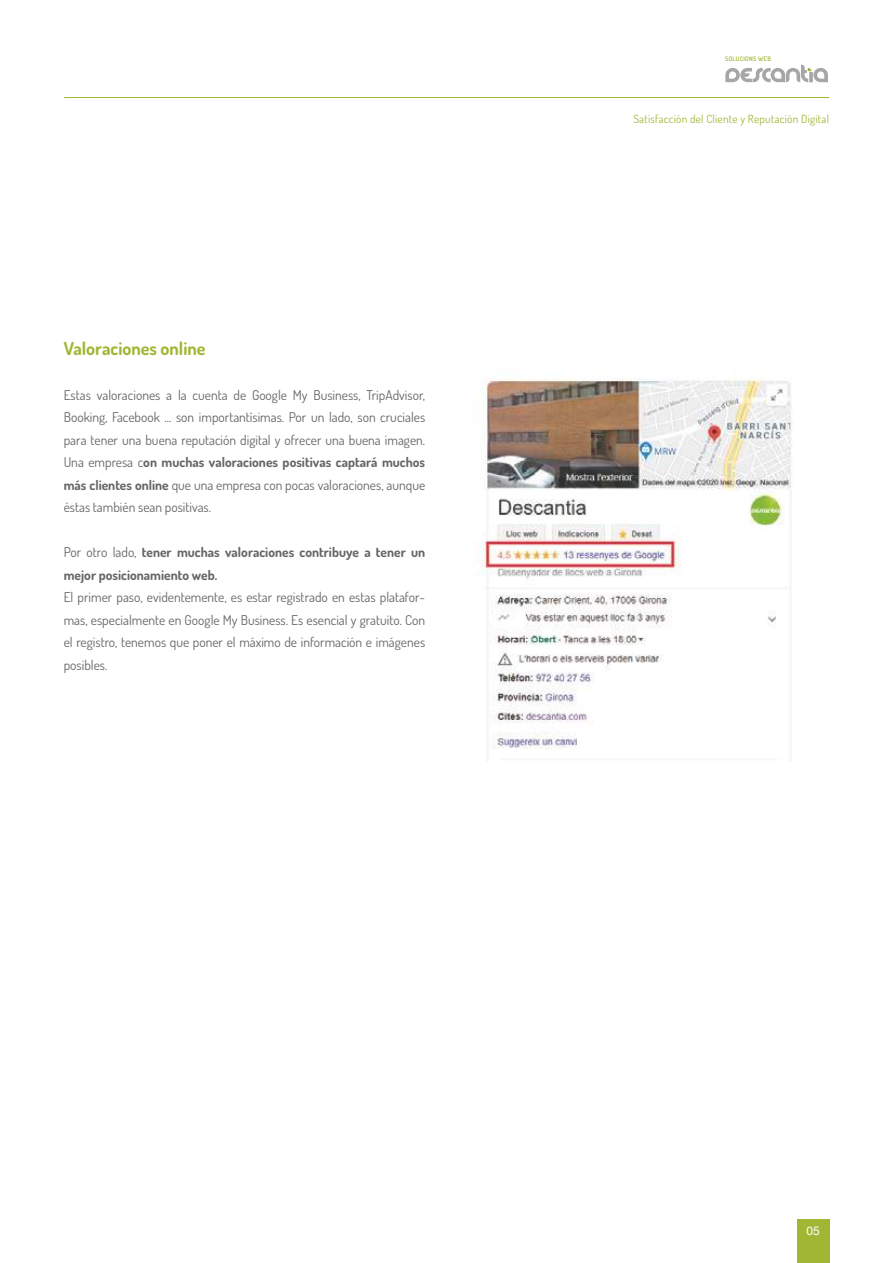
<style>
.page{position:relative;width:893px;height:1263px;background:#fff}
.page>*{position:absolute;margin:0;border:0;box-sizing:border-box;transform-origin:0 0}
.t1{font:700 18px "Dosis";color:#a1b633}
.t2{font:13.5px/22.5px "Dosis";color:#656568;text-align:justify}
.t3{font:700 13.5px/22.5px "Dosis";color:#656568}
.t4{font:12px "Helvetica Neue";color:#fff}
.t5{font:11.25px "Dosis";letter-spacing:.025em;color:#a1b633}
.t6{font:600 6.3px "Dosis";letter-spacing:.05em;color:#a1b633}
.s1{font-weight:700}
.s2{font-weight:400}
</style>
<div class="page">
<div style="left:797px;top:1219px;width:32px;height:44px;background:#a1b633"></div>
<img style="left:473px;top:370px;width:320px;height:379px">
<hr style="left:64px;top:97px;width:765px;height:1px;background:#a1b633">
<svg style="left:725px;top:65px;width:103px;height:17px"></svg>
<h1 class="t1" style="left:64px;top:337px;width:143px">Valoraciones online</h1>
<p class="t2" style="left:64px;top:383px;width:363px">Estas valoraciones a la cuenta de Google My Business, TripAdvisor, Booking, Facebook ... son importantísimas. Por un lado, son cruciales para tener una buena reputación digital y ofrecer una buena imagen.<br>Una empresa c<span class="s1">on muchas valoraciones positivas captará muchos más clientes online</span> que una empresa con pocas valoraciones, aunque éstas también sean positivas.</p>
<p class="t3" style="left:64px;top:541px;width:363px"><span class="s2">Por otro lado,</span> tener muchas valoraciones contribuye a tener un mejor posicionamiento web.</p>
<p class="t2" style="left:64px;top:586px;width:363px">El primer paso, evidentemente, es estar registrado en estas platafor&shy;mas, especialmente en Google My Business. Es esencial y gratuito. Con el registro, tenemos que poner el máximo de información e imágenes posibles.</p>
<p class="t6" style="left:725px;top:54px;width:47px">SOLUCIONS WEB</p>
<p class="t5" style="left:633px;top:112px;width:197px">Satisfacción del Cliente y Reputación Digital</p>
<p class="t4" style="left:806px;top:1223px;width:15px">05</p>
</div>
